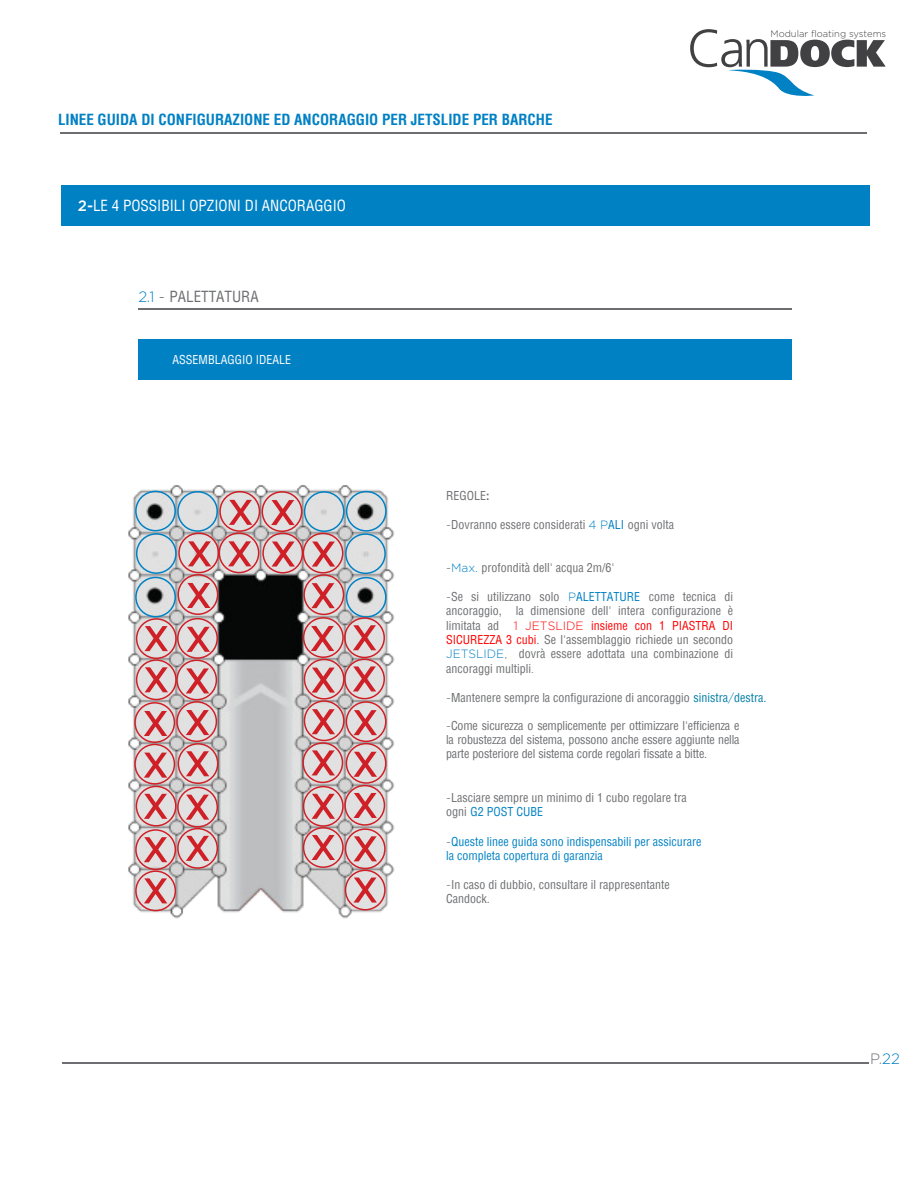
<style>
.page{position:relative;width:918px;height:1188px;background:#fff}
.page>*{position:absolute;margin:0;border:0;box-sizing:border-box;transform-origin:0 0}
.t1{font:700 15px "Helvetica Condensed";color:#0081c4}
.t2{font:15px "Helvetica Condensed";color:#fff}
.t3{font:15px "Helvetica Condensed";color:#6d6e71}
.t4{font:300 15px "Gotham HTF";color:#6d6e71}
.t5{font:12px/14.4px "Helvetica Condensed";color:#6d6e71;text-align:justify}
.t6{font:12px/14.1px "Helvetica Condensed";color:#0081c4}
.t7{font:12px "Helvetica Condensed";color:#fff}
.t8{font:300 9.45px "Gotham HTF";color:#414042}
.s1{font-family:"Gotham HTF";font-weight:500}
.s2{font-family:"Gotham HTF";font-weight:300;color:#0081c4}
.s3{font-family:"Gotham HTF";font-weight:300}
.s4{color:#0081c4}
.s5{font-family:"Gotham HTF";font-weight:300;color:#f00}
.s6{color:#f00}
.s7{color:#007ea8}
.s8{font-family:"Gotham HTF";font-weight:300;color:#007ea8}
.s9{font-family:"Helvetica";font-stretch:condensed}
.s10{font-family:"Gotham HTF";font-weight:300;color:#6d6e71}
</style>
<div class="page">
<img style="left:128px;top:485px;width:267px;height:434px">
<svg style="left:690px;top:29px;width:196px;height:67px"></svg>
<hr style="left:62px;top:1063px;width:806px;height:1px;background:#6d6e71">
<hr style="left:60px;top:132px;width:806px;height:2px;background:#6d6e71">
<hr style="left:138px;top:309px;width:654px;height:1px;background:#6d6e71">
<div style="left:138px;top:339px;width:654px;height:41px;background:#0081c4"></div>
<div style="left:135px;top:491px;width:41px;height:40px;border:2px solid #0081c4;border-radius:50%"></div>
<div style="left:134px;top:744px;width:41px;height:41px;border:2px solid #cf2027;border-radius:50%"></div>
<div style="left:136px;top:786px;width:41px;height:41px;border:2px solid #cf2027;border-radius:50%"></div>
<div style="left:135px;top:829px;width:41px;height:41px;border:2px solid #cf2027;border-radius:50%"></div>
<div style="left:135px;top:870px;width:41px;height:41px;border:2px solid #cf2027;border-radius:50%"></div>
<svg style="left:144px;top:753px;width:23px;height:25px"></svg>
<svg style="left:144px;top:794px;width:23px;height:25px"></svg>
<svg style="left:144px;top:837px;width:23px;height:25px"></svg>
<svg style="left:144px;top:878px;width:23px;height:25px"></svg>
<div style="left:134px;top:702px;width:41px;height:41px;border:2px solid #cf2027;border-radius:50%"></div>
<svg style="left:144px;top:711px;width:23px;height:25px"></svg>
<div style="left:176px;top:701px;width:41px;height:41px;border:2px solid #cf2027;border-radius:50%"></div>
<div style="left:178px;top:743px;width:40px;height:41px;border:2px solid #cf2027;border-radius:50%"></div>
<div style="left:177px;top:787px;width:41px;height:41px;border:2px solid #cf2027;border-radius:50%"></div>
<div style="left:177px;top:828px;width:41px;height:41px;border:2px solid #cf2027;border-radius:50%"></div>
<svg style="left:186px;top:710px;width:23px;height:25px"></svg>
<svg style="left:186px;top:751px;width:23px;height:25px"></svg>
<svg style="left:186px;top:795px;width:23px;height:25px"></svg>
<svg style="left:186px;top:836px;width:23px;height:25px"></svg>
<div style="left:176px;top:660px;width:41px;height:40px;border:2px solid #cf2027;border-radius:50%"></div>
<svg style="left:186px;top:668px;width:23px;height:25px"></svg>
<div style="left:136px;top:618px;width:41px;height:41px;border:2px solid #cf2027;border-radius:50%"></div>
<div style="left:136px;top:659px;width:41px;height:41px;border:2px solid #cf2027;border-radius:50%"></div>
<svg style="left:145px;top:626px;width:23px;height:25px"></svg>
<svg style="left:145px;top:667px;width:23px;height:25px"></svg>
<div style="left:136px;top:533px;width:41px;height:41px;border:2px solid #0081c4;border-radius:50%"></div>
<div style="left:135px;top:577px;width:41px;height:40px;border:2px solid #0081c4;border-radius:50%"></div>
<div style="left:177px;top:618px;width:41px;height:41px;border:2px solid #cf2027;border-radius:50%"></div>
<svg style="left:187px;top:627px;width:23px;height:25px"></svg>
<div style="left:177px;top:574px;width:41px;height:41px;border:2px solid #cf2027;border-radius:50%"></div>
<svg style="left:187px;top:583px;width:23px;height:25px"></svg>
<div style="left:178px;top:532px;width:41px;height:41px;border:2px solid #cf2027;border-radius:50%"></div>
<svg style="left:188px;top:541px;width:23px;height:25px"></svg>
<div style="left:219px;top:532px;width:40px;height:41px;border:2px solid #cf2027;border-radius:50%"></div>
<svg style="left:228px;top:541px;width:24px;height:25px"></svg>
<div style="left:219px;top:491px;width:41px;height:41px;border:2px solid #cf2027;border-radius:50%"></div>
<svg style="left:229px;top:500px;width:23px;height:25px"></svg>
<div style="left:177px;top:491px;width:41px;height:41px;border:2px solid #0081c4;border-radius:50%"></div>
<div style="left:346px;top:491px;width:41px;height:41px;border:2px solid #0081c4;border-radius:50%"></div>
<div style="left:345px;top:533px;width:41px;height:41px;border:2px solid #0081c4;border-radius:50%"></div>
<div style="left:346px;top:577px;width:41px;height:41px;border:2px solid #0081c4;border-radius:50%"></div>
<div style="left:303px;top:574px;width:41px;height:41px;border:2px solid #cf2027;border-radius:50%"></div>
<svg style="left:311px;top:583px;width:24px;height:25px"></svg>
<div style="left:303px;top:533px;width:40px;height:41px;border:2px solid #cf2027;border-radius:50%"></div>
<svg style="left:312px;top:542px;width:23px;height:25px"></svg>
<div style="left:262px;top:533px;width:41px;height:41px;border:2px solid #cf2027;border-radius:50%"></div>
<svg style="left:272px;top:542px;width:23px;height:25px"></svg>
<div style="left:262px;top:491px;width:40px;height:41px;border:2px solid #cf2027;border-radius:50%"></div>
<svg style="left:271px;top:500px;width:24px;height:25px"></svg>
<div style="left:304px;top:491px;width:41px;height:41px;border:2px solid #0081c4;border-radius:50%"></div>
<div style="left:346px;top:743px;width:41px;height:41px;border:2px solid #cf2027;border-radius:50%"></div>
<div style="left:344px;top:785px;width:41px;height:41px;border:2px solid #cf2027;border-radius:50%"></div>
<div style="left:345px;top:828px;width:41px;height:41px;border:2px solid #cf2027;border-radius:50%"></div>
<div style="left:345px;top:870px;width:41px;height:40px;border:2px solid #cf2027;border-radius:50%"></div>
<svg style="left:354px;top:752px;width:23px;height:25px"></svg>
<svg style="left:353px;top:793px;width:24px;height:25px"></svg>
<svg style="left:354px;top:836px;width:23px;height:25px"></svg>
<svg style="left:353px;top:878px;width:24px;height:25px"></svg>
<div style="left:346px;top:701px;width:41px;height:41px;border:2px solid #cf2027;border-radius:50%"></div>
<svg style="left:354px;top:710px;width:23px;height:25px"></svg>
<div style="left:304px;top:700px;width:41px;height:41px;border:2px solid #cf2027;border-radius:50%"></div>
<div style="left:302px;top:742px;width:41px;height:41px;border:2px solid #cf2027;border-radius:50%"></div>
<div style="left:303px;top:786px;width:41px;height:41px;border:2px solid #cf2027;border-radius:50%"></div>
<div style="left:303px;top:827px;width:41px;height:41px;border:2px solid #cf2027;border-radius:50%"></div>
<svg style="left:312px;top:709px;width:23px;height:25px"></svg>
<svg style="left:312px;top:750px;width:23px;height:25px"></svg>
<svg style="left:312px;top:794px;width:23px;height:25px"></svg>
<svg style="left:312px;top:835px;width:23px;height:25px"></svg>
<div style="left:304px;top:659px;width:41px;height:41px;border:2px solid #cf2027;border-radius:50%"></div>
<svg style="left:312px;top:668px;width:23px;height:25px"></svg>
<div style="left:344px;top:617px;width:41px;height:41px;border:2px solid #cf2027;border-radius:50%"></div>
<div style="left:344px;top:659px;width:41px;height:40px;border:2px solid #cf2027;border-radius:50%"></div>
<svg style="left:353px;top:625px;width:23px;height:25px"></svg>
<svg style="left:353px;top:666px;width:23px;height:25px"></svg>
<div style="left:303px;top:617px;width:41px;height:41px;border:2px solid #cf2027;border-radius:50%"></div>
<svg style="left:311px;top:626px;width:23px;height:25px"></svg>
<div style="left:61px;top:185px;width:808px;height:41px;background:#0081c4"></div>
<p class="t1" style="left:58px;top:110px;width:496px">LINEE GUIDA DI CONFIGURAZIONE ED ANCORAGGIO PER JETSLIDE PER BARCHE</p>
<p class="t2" style="left:78px;top:196px;width:270px"><span class="s1">2-</span>LE 4 POSSIBILI OPZIONI DI ANCORAGGIO</p>
<p class="t3" style="left:139px;top:287px;width:122px"><span class="s2">2.1</span> <span class="s3">-</span> PALETTATURA</p>
<p class="t7" style="left:173px;top:352px;width:120px">ASSEMBLAGGIO IDEALE</p>
<p class="t8" style="left:770px;top:29px;width:117px">Modular floating systems</p>
<p class="t5" style="left:446px;top:488px;width:45px">REGOLE<span class="s1">:</span></p>
<p class="t5" style="left:446px;top:517px;width:229px"><span class="s3">-</span>Dovranno essere considerati <span class="s2">4 P</span><span class="s4">ALI</span> ogni volta</p>
<p class="t5" style="left:446px;top:560px;width:170px"><span class="s3">-</span><span class="s2">Max.</span> profondità dell' acqua 2m/6'</p>
<p class="t5" style="left:446px;top:589px;width:288px"><span class="s3">-</span>Se si utilizzano solo <span class="s2">P</span><span class="s4">ALETTATURE</span> come tecnica di ancoraggio, la dimensione dell' intera configurazione è limitata ad <span class="s5">1 JETSLIDE</span> <span class="s6">insieme con 1 PIASTRA DI SICUREZZA 3 cubi</span>. Se l'assemblaggio richiede un secondo <span class="s2">JETSLIDE</span><span class="s3">,</span> dovrà essere adottata una combinazione di ancoraggi multipli<span class="s3">.</span></p>
<p class="t5" style="left:446px;top:690px;width:322px"><span class="s3">-</span>Mantenere sempre la configurazione di ancoraggio <span class="s7">sinistra</span><span class="s8">/</span><span class="s7">destra.</span></p>
<p class="t5" style="left:446px;top:719px;width:295px;line-height:13.8px"><span class="s3">-</span>Come sicurezza o semplicemente per ottimizzare l'efficienza e la robustezza del sistema, possono anche essere aggiunt<span class="s9">e</span> nella parte posteriore del sistema corde regolari fissate a bitte.</p>
<p class="t5" style="left:446px;top:791px;width:242px;line-height:13.2px"><span class="s3">-</span>Lasciare sempre un minimo di 1 cubo regolare tra ogni <span class="s4">G2 POST CUBE</span></p>
<p class="t6" style="left:446px;top:834px;width:257px"><span class="s10">-</span>Queste linee guida sono indispensabili per assicurare la completa copertura di garanzia</p>
<p class="t5" style="left:446px;top:877px;width:225px"><span class="s3">-</span>In caso di dubbio, consultare il rappresentante<br>Candock.</p>
<p class="t4" style="left:870px;top:1052px;width:31px">P.<span class="s4">22</span></p>
</div>
